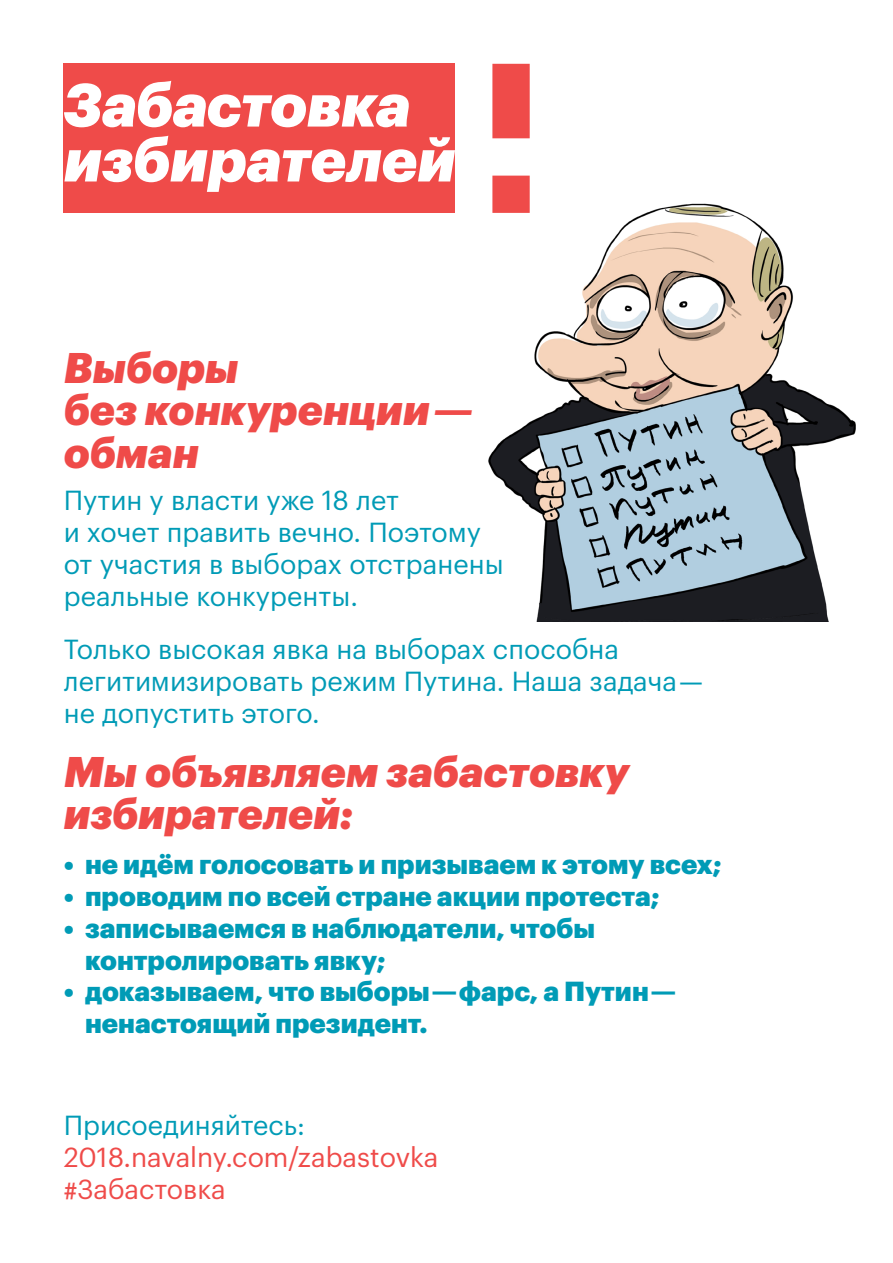
<style>
.page{position:relative;width:893px;height:1263px;background:#fff}
.page>*{position:absolute;margin:0;border:0;box-sizing:border-box;transform-origin:0 0}
.headline{font:italic 900 42px/42.5px "Graphik LC";color:#ef4b49}
.main_text{font:27px/32px "Graphik LC";color:#009bb6}
.t1{font:900 27px/32px "Graphik LC";color:#009bb6}
.main_text-2{font:27px/32px "Graphik LC";color:#ef4b49}
.s1{color:#009bb6}
</style>
<div class="page">
<img style="left:488px;top:203px;width:368px;height:419px">
<div style="left:64px;top:64px;width:391px;height:149px;background:#ef4b49"></div>
<svg style="left:492px;top:64px;width:38px;height:149px"></svg>
<svg style="left:64px;top:81px;width:345px;height:46px"></svg>
<svg style="left:64px;top:136px;width:391px;height:56px"></svg>
<p class="headline" style="left:64px;top:342px;width:411px">Выборы<br>без конкуренции — обман</p>
<p class="main_text" style="left:64px;top:482px;width:441px">Путин у власти уже 18 лет<br>и хочет править вечно. Поэтому от участия в выборах отстранены реальные конкуренты.</p>
<p class="main_text" style="left:64px;top:631px;width:641px">Только высокая явка на выборах способна легитимизировать режим Путина. Наша задача— не допустить этого.</p>
<p class="headline" style="left:64px;top:746px;width:567px">Мы объявляем забастовку избирателей:</p>
<p class="t1" style="left:64px;top:846px;width:659px">• не идём голосовать и призываем к этому всех;</p>
<p class="t1" style="left:64px;top:877px;width:597px">• проводим по всей стране акции протеста;</p>
<p class="t1" style="left:85px;top:909px;width:511px;text-indent:-21px">• записываемся в наблюдатели, чтобы контролировать явку;</p>
<p class="t1" style="left:85px;top:973px;width:593px;text-indent:-21px">• доказываем, что выборы—фарс, а Путин— ненастоящий президент.</p>
<p class="main_text-2" style="left:64px;top:1107px;width:376px"><span class="s1">Присоединяйтесь:<br></span>2018.navalny.com/zabastovka #Забастовка</p>
</div>
